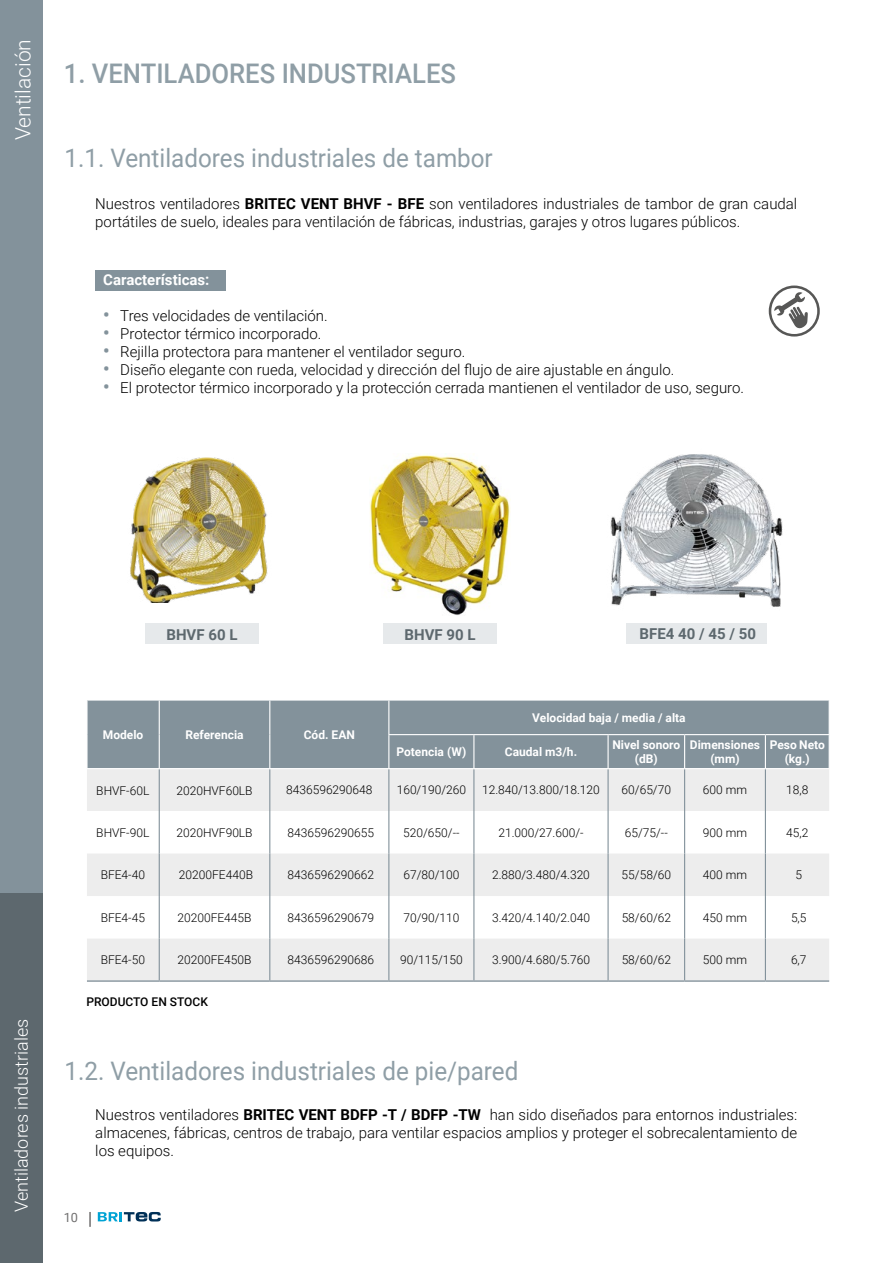
<style>
.page{position:relative;width:893px;height:1263px;background:#fff}
.page>*{position:absolute;margin:0;border:0;box-sizing:border-box;transform-origin:0 0}
.t1{font:500 27px "Roboto";color:#8f9ea6;scale:.95 1}
.t2{font:25.5px "Roboto";color:#8f9ea6;scale:.95 1}
.t3{font:300 21px "Roboto";color:#fff}
.t4{font:300 18px "Roboto";color:#fff}
.t5{font:300 15px/18px "Roboto";color:#000}
.t6{font:700 15px "Roboto";color:#5d686e}
.t7{font:700 15px "Roboto";color:#fff}
.t8{font:12.75px "Roboto";color:#706f6f}
.t9{font:300 12px "Roboto";color:#000}
.t10{font:700 12px/14.4px "Roboto";color:#fff;text-align:center}
.t11{font:500 12px "Roboto";color:#000}
.s1{font-weight:700}
.s2{font-weight:700;font-size:18px;color:#83929b}
</style>
<div class="page">
<div style="left:0;top:0;width:43px;height:893px;background:#83929b"></div>
<div style="left:0;top:893px;width:43px;height:370px;background:#5d686e"></div>
<svg style="left:89px;top:1212px;width:2px;height:15px"></svg>
<svg style="left:98px;top:1212px;width:63px;height:9px"></svg>
<div style="left:88px;top:701px;width:741px;height:67px;background:#83929b"></div>
<svg style="left:87px;top:769px;width:742px;height:211px;fill:#ededed"></svg>
<hr style="left:473px;top:735px;width:1px;height:33px;background:#fff">
<hr style="left:607px;top:735px;width:2px;height:33px;background:#fff">
<hr style="left:684px;top:735px;width:1px;height:33px;background:#fff">
<hr style="left:765px;top:735px;width:1px;height:33px;background:#fff">
<hr style="left:159px;top:769px;width:1px;height:42px;background:#83929b">
<hr style="left:269px;top:769px;width:1px;height:42px;background:#83929b">
<hr style="left:388px;top:769px;width:1px;height:42px;background:#83929b">
<hr style="left:473px;top:769px;width:1px;height:42px;background:#83929b">
<hr style="left:607px;top:769px;width:2px;height:42px;background:#83929b">
<hr style="left:684px;top:769px;width:1px;height:42px;background:#83929b">
<hr style="left:765px;top:769px;width:1px;height:42px;background:#83929b">
<hr style="left:159px;top:811px;width:1px;height:42px;background:#83929b">
<hr style="left:269px;top:811px;width:1px;height:42px;background:#83929b">
<hr style="left:388px;top:811px;width:1px;height:42px;background:#83929b">
<hr style="left:473px;top:811px;width:1px;height:42px;background:#83929b">
<hr style="left:607px;top:811px;width:2px;height:42px;background:#83929b">
<hr style="left:684px;top:811px;width:1px;height:42px;background:#83929b">
<hr style="left:765px;top:811px;width:1px;height:42px;background:#83929b">
<hr style="left:159px;top:853px;width:1px;height:43px;background:#83929b">
<hr style="left:269px;top:853px;width:1px;height:43px;background:#83929b">
<hr style="left:388px;top:853px;width:1px;height:43px;background:#83929b">
<hr style="left:473px;top:853px;width:1px;height:43px;background:#83929b">
<hr style="left:607px;top:853px;width:2px;height:43px;background:#83929b">
<hr style="left:684px;top:853px;width:1px;height:43px;background:#83929b">
<hr style="left:765px;top:853px;width:1px;height:43px;background:#83929b">
<hr style="left:159px;top:896px;width:1px;height:42px;background:#83929b">
<hr style="left:269px;top:896px;width:1px;height:42px;background:#83929b">
<hr style="left:388px;top:896px;width:1px;height:42px;background:#83929b">
<hr style="left:473px;top:896px;width:1px;height:42px;background:#83929b">
<hr style="left:607px;top:896px;width:2px;height:42px;background:#83929b">
<hr style="left:684px;top:896px;width:1px;height:42px;background:#83929b">
<hr style="left:765px;top:896px;width:1px;height:42px;background:#83929b">
<hr style="left:159px;top:938px;width:1px;height:42px;background:#83929b">
<hr style="left:269px;top:938px;width:1px;height:42px;background:#83929b">
<hr style="left:388px;top:938px;width:1px;height:42px;background:#83929b">
<hr style="left:473px;top:938px;width:1px;height:42px;background:#83929b">
<hr style="left:607px;top:938px;width:2px;height:42px;background:#83929b">
<hr style="left:684px;top:938px;width:1px;height:42px;background:#83929b">
<hr style="left:765px;top:938px;width:1px;height:42px;background:#83929b">
<hr style="left:87px;top:980px;width:72px;height:2px;background:#83929b">
<hr style="left:159px;top:980px;width:111px;height:2px;background:#83929b">
<hr style="left:270px;top:980px;width:119px;height:2px;background:#83929b">
<hr style="left:389px;top:980px;width:85px;height:2px;background:#83929b">
<hr style="left:474px;top:980px;width:134px;height:2px;background:#83929b">
<hr style="left:608px;top:980px;width:77px;height:2px;background:#83929b">
<hr style="left:685px;top:980px;width:80px;height:2px;background:#83929b">
<hr style="left:765px;top:980px;width:64px;height:2px;background:#83929b">
<hr style="left:388px;top:701px;width:1px;height:33px;background:#fff">
<hr style="left:388px;top:734px;width:86px;height:1px;background:#fff">
<hr style="left:474px;top:734px;width:134px;height:1px;background:#fff">
<hr style="left:608px;top:734px;width:77px;height:1px;background:#fff">
<hr style="left:685px;top:734px;width:80px;height:1px;background:#fff">
<hr style="left:765px;top:734px;width:65px;height:1px;background:#fff">
<hr style="left:388px;top:735px;width:1px;height:33px;background:#fff">
<hr style="left:269px;top:701px;width:1px;height:34px;background:#fff">
<hr style="left:269px;top:735px;width:1px;height:33px;background:#fff">
<hr style="left:159px;top:701px;width:1px;height:34px;background:#fff">
<hr style="left:159px;top:735px;width:1px;height:33px;background:#fff">
<img style="left:610px;top:454px;width:173px;height:153px">
<div style="left:95px;top:270px;width:131px;height:21px;background:#83929b"></div>
<img style="left:130px;top:457px;width:138px;height:145px">
<img style="left:370px;top:455px;width:141px;height:160px">
<svg style="left:769px;top:285px;width:51px;height:52px"></svg>
<div style="left:145px;top:624px;width:114px;height:20px;background:#e6e9eb"></div>
<div style="left:384px;top:624px;width:113px;height:20px;background:#e6e9eb"></div>
<div style="left:626px;top:623px;width:141px;height:21px;background:#e6e9eb"></div>
<h3 class="t3" style="left:8px;top:140px;width:103px;rotate:-90deg">Ventilación</h3>
<h1 class="t1" style="left:64px;top:54px;width:414px">1. VENTILADORES INDUSTRIALES</h1>
<h2 class="t2" style="left:64px;top:140px;width:452px">1.1. Ventiladores industriales de tambor</h2>
<p class="t5" style="left:95px;top:194px;width:703px">Nuestros ventiladores <span class="s1">BRITEC VENT BHVF - BFE</span> son ventiladores industriales de tambor de gran caudal portátiles de suelo, ideales para ventilación de fábricas, industrias, garajes y otros lugares públicos.</p>
<p class="t7" style="left:103px;top:269px;width:108px">Características:</p>
<p class="t5" style="left:103px;top:306px;width:226px"><span class="s2">•</span> Tres velocidades de ventilación.</p>
<p class="t5" style="left:103px;top:324px;width:220px"><span class="s2">•</span> Protector térmico incorporado.</p>
<p class="t5" style="left:103px;top:342px;width:364px"><span class="s2">•</span> Rejilla protectora para mantener el ventilador seguro.</p>
<p class="t5" style="left:103px;top:360px;width:573px"><span class="s2">•</span> Diseño elegante con rueda, velocidad y dirección del flujo de aire ajustable en ángulo.</p>
<p class="t5" style="left:103px;top:378px;width:642px"><span class="s2">•</span> El protector térmico incorporado y la protección cerrada mantienen el ventilador de uso, seguro.</p>
<p class="t4" style="left:9px;top:1212px;width:195px;rotate:-90deg">Ventiladores industriales</p>
<p class="t6" style="left:166px;top:624px;width:73px">BHVF 60 L</p>
<p class="t6" style="left:405px;top:624px;width:73px">BHVF 90 L</p>
<p class="t6" style="left:640px;top:623px;width:118px">BFE4 40 / 45 / 50</p>
<p class="t10" style="left:103px;top:727px;width:42px">Modelo</p>
<p class="t10" style="left:185px;top:727px;width:60px">Referencia</p>
<p class="t10" style="left:304px;top:727px;width:53px">Cód. EAN</p>
<p class="t10" style="left:532px;top:710px;width:155px">Velocidad baja / media / alta</p>
<p class="t10" style="left:396px;top:744px;width:71px">Potencia (W)</p>
<p class="t10" style="left:505px;top:744px;width:74px">Caudal m3/h.</p>
<p class="t10" style="left:612px;top:737px;width:69px">Nivel sonoro (dB)</p>
<p class="t10" style="left:690px;top:737px;width:72px">Dimensiones (mm)</p>
<p class="t10" style="left:770px;top:737px;width:57px">Peso Neto (kg.)</p>
<p class="t9" style="left:96px;top:782px;width:55px">BHVF-60L</p>
<p class="t9" style="left:176px;top:782px;width:78px">2020HVF60LB</p>
<p class="t9" style="left:286px;top:781px;width:88px">8436596290648</p>
<p class="t9" style="left:397px;top:781px;width:71px">160/190/260</p>
<p class="t9" style="left:482px;top:781px;width:119px">12.840/13.800/18.120</p>
<p class="t9" style="left:622px;top:781px;width:51px">60/65/70</p>
<p class="t9" style="left:703px;top:781px;width:46px">600 mm</p>
<p class="t9" style="left:786px;top:781px;width:24px">18,8</p>
<p class="t9" style="left:96px;top:824px;width:55px">BHVF-90L</p>
<p class="t9" style="left:176px;top:824px;width:78px">2020HVF90LB</p>
<p class="t9" style="left:288px;top:824px;width:88px">8436596290655</p>
<p class="t9" style="left:403px;top:824px;width:58px">520/650/--</p>
<p class="t9" style="left:498px;top:824px;width:87px">21.000/27.600/-</p>
<p class="t9" style="left:625px;top:824px;width:44px">65/75/--</p>
<p class="t9" style="left:703px;top:824px;width:46px">900 mm</p>
<p class="t9" style="left:786px;top:824px;width:24px">45,2</p>
<p class="t9" style="left:101px;top:866px;width:46px">BFE4-40</p>
<p class="t9" style="left:179px;top:866px;width:76px">20200FE440B</p>
<p class="t9" style="left:288px;top:866px;width:88px">8436596290662</p>
<p class="t9" style="left:403px;top:866px;width:58px">67/80/100</p>
<p class="t9" style="left:492px;top:866px;width:99px">2.880/3.480/4.320</p>
<p class="t9" style="left:622px;top:866px;width:51px">55/58/60</p>
<p class="t9" style="left:703px;top:866px;width:46px">400 mm</p>
<p class="t9" style="left:795px;top:866px;width:8px">5</p>
<p class="t9" style="left:101px;top:909px;width:46px">BFE4-45</p>
<p class="t9" style="left:177px;top:909px;width:76px">20200FE445B</p>
<p class="t9" style="left:288px;top:909px;width:88px">8436596290679</p>
<p class="t9" style="left:403px;top:909px;width:58px">70/90/110</p>
<p class="t9" style="left:492px;top:909px;width:99px">3.420/4.140/2.040</p>
<p class="t9" style="left:622px;top:909px;width:51px">58/60/62</p>
<p class="t9" style="left:703px;top:909px;width:46px">450 mm</p>
<p class="t9" style="left:791px;top:909px;width:17px">5,5</p>
<p class="t9" style="left:101px;top:951px;width:46px">BFE4-50</p>
<p class="t9" style="left:177px;top:951px;width:76px">20200FE450B</p>
<p class="t9" style="left:288px;top:952px;width:88px">8436596290686</p>
<p class="t9" style="left:400px;top:952px;width:64px">90/115/150</p>
<p class="t9" style="left:492px;top:952px;width:99px">3.900/4.680/5.760</p>
<p class="t9" style="left:622px;top:952px;width:51px">58/60/62</p>
<p class="t9" style="left:703px;top:952px;width:46px">500 mm</p>
<p class="t9" style="left:791px;top:952px;width:17px">6,7</p>
<p class="t11" style="left:86px;top:993px;width:123px">PRODUCTO EN STOCK</p>
<h2 class="t2" style="left:64px;top:1053px;width:479px">1.2. Ventiladores industriales de pie/pared</h2>
<p class="t5" style="left:95px;top:1105px;width:703px;text-align:justify">Nuestros ventiladores <span class="s1">BRITEC VENT BDFP -T / BDFP -TW</span> han sido diseñados para entornos industriales: almacenes, fábricas, centros de trabajo, para ventilar espacios amplios y proteger el sobrecalentamiento de los equipos.</p>
<p class="t8" style="left:64px;top:1208px;width:16px">10</p>
</div>
